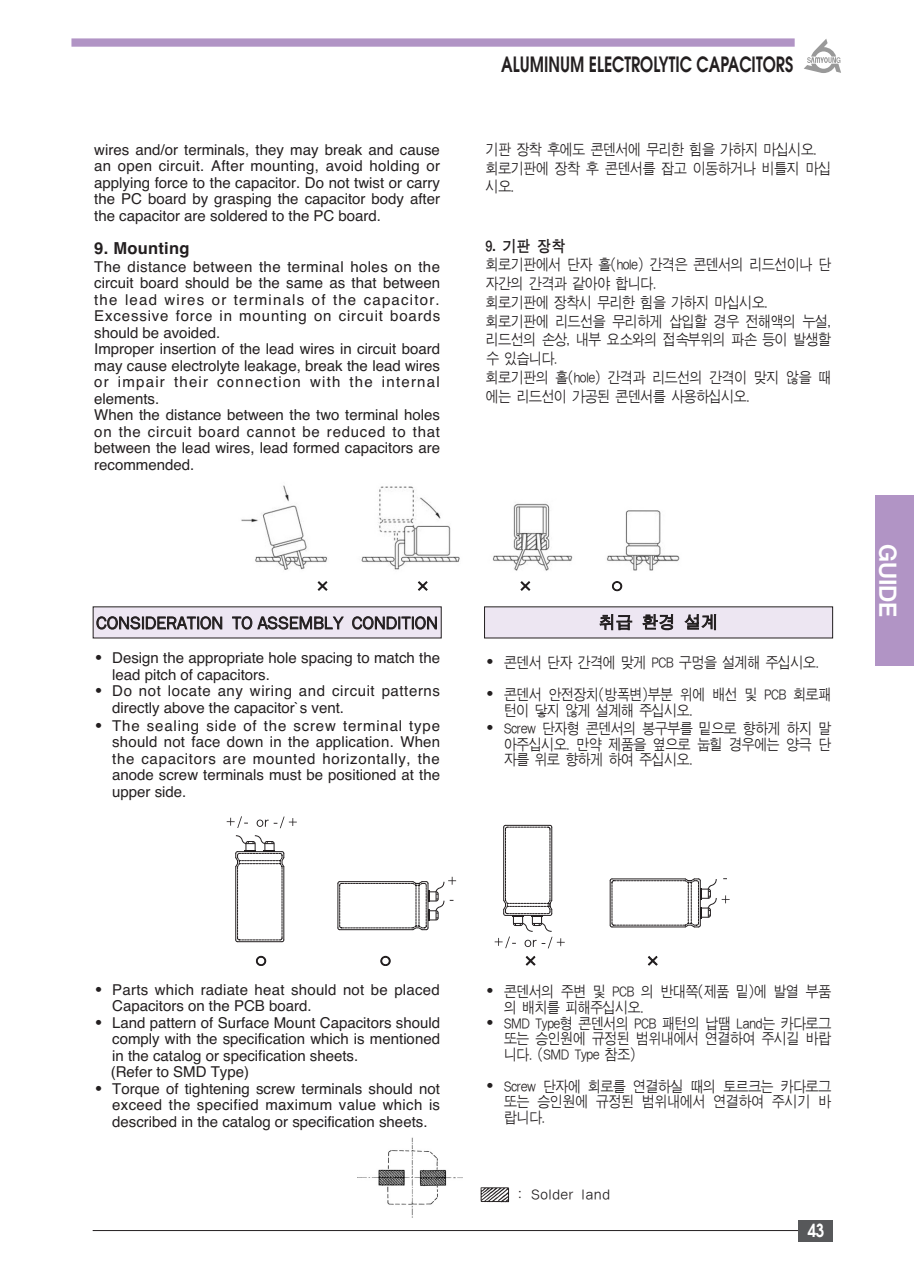
<style>
.page{position:relative;width:914px;height:1284px;background:#fff}
.page>*{position:absolute;margin:0;border:0;box-sizing:border-box;transform-origin:0 0}
.t1{font:24.75px "J Cbg K";color:#fff}
.t2{font:600 21px "Avant Garde";color:#231f20;scale:.75 1}
.t3{font:18px "J Cmg J";letter-spacing:-.025em;color:#231f20}
.t4{font:600 18px "Avant Garde";color:#fff;scale:.85 1}
.t5{font:16.5px "J Cmg J";color:#231f20}
.t6{font:700 16.5px "Helvetica";letter-spacing:.015em;color:#231f20}
.t7{font:16.5px "J Ctg T";color:#231f20;scale:.9 1}
.t8{font:15px/16.5px "Helvetica";color:#231f20}
.t9{font:15px/18.8px "J Cmg J";letter-spacing:-.075em;color:#231f20;scale:.9 1}
.t10{font:15px/16.5px "Helvetica";letter-spacing:.04em;color:#231f20}
.t11{font:15px "J Cmg J";color:#231f20}
</style>
<div class="page">
<hr style="left:93px;top:1230px;width:739px;height:1px;background:#231f20">
<div style="left:799px;top:1220px;width:34px;height:22px;background:#57585a"></div>
<div style="left:875px;top:495px;width:39px;height:170px;background:#b194c5"></div>
<svg style="left:235px;top:835px;width:49px;height:107px"></svg>
<svg style="left:227px;top:816px;width:21px;height:12px"></svg>
<svg style="left:256px;top:817px;width:41px;height:11px"></svg>
<svg style="left:337px;top:877px;width:119px;height:53px"></svg>
<svg style="left:494px;top:825px;width:70px;height:123px"></svg>
<svg style="left:609px;top:878px;width:120px;height:50px"></svg>
<div style="left:71px;top:38px;width:723px;height:9px;background:#b194c5"></div>
<svg style="left:804px;top:39px;width:37px;height:34px"></svg>
<img style="left:358px;top:1137px;width:105px;height:81px">
<img style="left:480px;top:1187px;width:30px;height:16px">
<div style="left:485px;top:607px;width:347px;height:31px;background:#ede6f2"></div>
<div style="left:93px;top:607px;width:348px;height:31px;background:#ede6f2"></div>
<img style="left:241px;top:485px;width:219px;height:85px">
<img style="left:492px;top:503px;width:188px;height:68px">
<p class="t8" style="left:94px;top:143px;width:347px;text-align:justify">wires and/or terminals, they may break and cause an open circuit. After mounting, avoid holding or applying force to the capacitor. Do not twist or carry the PC board by grasping the capacitor body after the capacitor are soldered to the PC board.</p>
<p class="t6" style="left:94px;top:242px;width:97px">9. Mounting</p>
<p class="t8" style="left:94px;top:260px;width:347px">The distance between the terminal holes on the circuit board should be the same as that between the lead wires or terminals of the capacitor.<br>Excessive force in mounting on circuit boards should be avoided.<br>Improper insertion of the lead wires in circuit board may cause electrolyte leakage, break the lead wires or impair their connection with the internal elements.<br>When the distance between the two terminal holes on the circuit board cannot be reduced to that between the lead wires, lead formed capacitors are recommended.</p>
<h2 class="t2" style="left:501px;top:56px;width:391px">ALUMINUM ELECTROLYTIC CAPACITORS</h2>
<p class="t9" style="left:485px;top:141px;width:386px">기판 장착 후에도 콘덴서에 무리한 힘을 가하지 마십시오. 회로기판에 장착 후 콘덴서를 잡고 이동하거나 비틀지 마십 시오.</p>
<p class="t7" style="left:485px;top:238px;width:91px">9. 기판 장착</p>
<p class="t9" style="left:485px;top:256px;width:386px">회로기판에서 단자 홀(hole) 간격은 콘덴서의 리드선이나 단 자간의 간격과 같아야 합니다.<br>회로기판에 장착시 무리한 힘을 가하지 마십시오. 회로기판에 리드선을 무리하게 삽입할 경우 전해액의 누설, 리드선의 손상, 내부 요소와의 접속부위의 파손 등이 발생할 수 있습니다.<br>회로기판의 홀(hole) 간격과 리드선의 간격이 맞지 않을 때 에는 리드선이 가공된 콘덴서를 사용하십시오.</p>
<p class="t5" style="left:314px;top:579px;width:18px">×</p>
<p class="t5" style="left:414px;top:579px;width:18px">×</p>
<p class="t5" style="left:517px;top:579px;width:18px">×</p>
<p class="t5" style="left:608px;top:579px;width:18px">○</p>
<p class="t3" style="left:96px;top:615px;width:344px">CONSIDERATION TO ASSEMBLY CONDITION</p>
<p class="t5" style="left:599px;top:615px;width:120px">취급 환경 설계</p>
<p class="t8" style="left:112px;top:651px;width:329px;text-indent:-18px"><sup>●</sup> Design the appropriate hole spacing to match the lead pitch of capacitors.</p>
<p class="t10" style="left:112px;top:684px;width:329px;text-indent:-18px"><sup>●</sup> Do not locate any wiring and circuit patterns directly above the capacitor`s vent.</p>
<p class="t8" style="left:112px;top:719px;width:329px;text-align:justify;text-indent:-18px"><sup>●</sup> The sealing side of the screw terminal type should not face down in the application. When the capacitors are mounted horizontally, the anode screw terminals must be positioned at the upper side.</p>
<p class="t9" style="left:485px;top:654px;width:372px"><sup>●</sup> 콘덴서 단자 간격에 맞게 PCB 구멍을 설계해 주십시오.</p>
<p class="t9" style="left:503px;top:688px;width:366px;line-height:15.8px;text-indent:-18px"><sup>●</sup> 콘덴서 안전장치(방폭변)부분 위에 배선 및 PCB 회로패 턴이 닿지 않게 설계해 주십시오.</p>
<p class="t9" style="left:503px;top:721px;width:366px;line-height:15.8px;text-align:justify;text-indent:-18px"><sup>●</sup> Screw 단자형 콘덴서의 봉구부를 밑으로 향하게 하지 말 아주십시오. 만약 제품을 옆으로 눕힐 경우에는 양극 단 자를 위로 향하게 하여 주십시오.</p>
<h1 class="t1" style="left:899px;top:544px;width:75px;rotate:90deg">GUIDE</h1>
<p class="t5" style="left:253px;top:953px;width:18px">○</p>
<p class="t5" style="left:377px;top:953px;width:18px">○</p>
<p class="t5" style="left:522px;top:953px;width:18px">×</p>
<p class="t5" style="left:644px;top:953px;width:18px">×</p>
<p class="t8" style="left:112px;top:983px;width:329px;text-indent:-18px"><sup>●</sup> Parts which radiate heat should not be placed<br>Capacitors on the PCB board.</p>
<p class="t8" style="left:111px;top:1016px;width:331px;text-indent:-16px"><sup>●</sup> Land pattern of Surface Mount Capacitors should comply with the specification which is mentioned in the catalog or specification sheets.<br>(Refer to SMD Type)</p>
<p class="t8" style="left:112px;top:1082px;width:329px;text-align:justify;text-indent:-18px"><sup>●</sup> Torque of tightening screw terminals should not exceed the specified maximum value which is described in the catalog or specification sheets.</p>
<p class="t9" style="left:503px;top:985px;width:366px;line-height:15.8px;text-indent:-18px"><sup>●</sup> 콘덴서의 주변 및 PCB 의 반대쪽(제품 밑)에 발열 부품 의 배치를 피해주십시오.</p>
<p class="t9" style="left:503px;top:1016px;width:366px;line-height:15.8px;text-align:justify;text-indent:-18px"><sup>●</sup> SMD Type형 콘덴서의 PCB 패턴의 납땜 Land는 카다로그 또는 승인원에 규정된 범위내에서 연결하여 주시길 바랍 니다. (SMD Type 참조)</p>
<p class="t9" style="left:503px;top:1079px;width:366px;line-height:15.8px;text-align:justify;text-indent:-18px"><sup>●</sup> Screw 단자에 회로를 연결하실 때의 토르크는 카다로그 또는 승인원에 규정된 범위내에서 연결하여 주시기 바 랍니다.</p>
<p class="t11" style="left:516px;top:1187px;width:96px">: Solder land</p>
<p class="t4" style="left:807px;top:1224px;width:21px">43</p>
</div>
